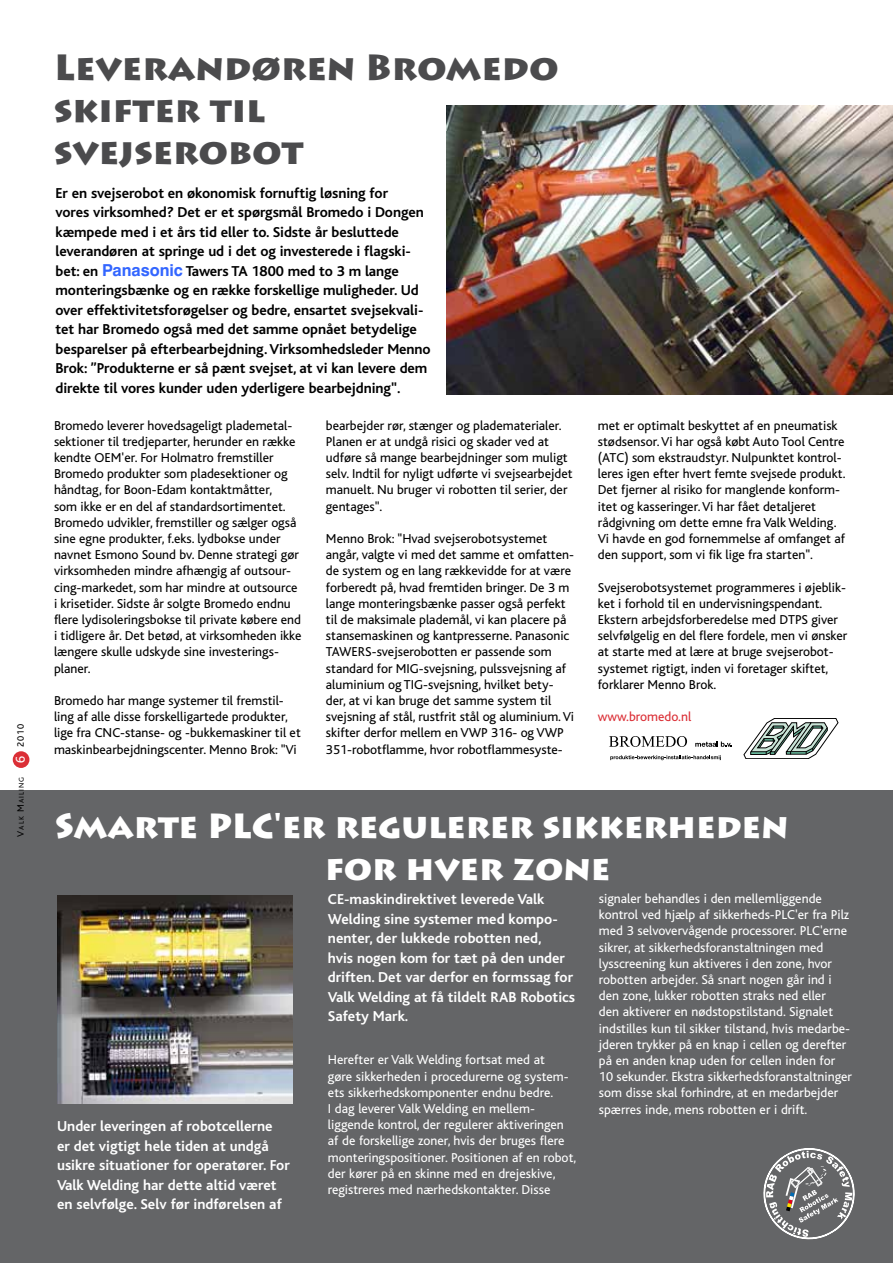
<style>
.page{position:relative;width:893px;height:1263px;background:#fff}
.page>*{position:absolute;margin:0;border:0;box-sizing:border-box;transform-origin:0 0}
.t1{font:900 36px/42px "Lithos Pro";color:#4b4b4d}
.t2{font:900 34.5px/42px "Lithos Pro";letter-spacing:-.005em;color:#fff}
.t3{font:700 15px/19.5px "Kl Bliss";letter-spacing:-.005em;color:#000}
.t4{font:700 15px/19.5px "Kl Bliss";color:#fff}
.t5{font:13.5px/16.2px "Kl Bliss";color:#000}
.t6{font:13.5px/16.2px "Kl Bliss";color:#fff}
.t7{font:13.5px "Kl Bliss";color:#db2f36}
.t8{font:9.75px "Kl Bliss";color:#000}
.t9{font:7.35px "Kl Bliss";letter-spacing:.135em;color:#000}
.s1{font-size:9.75px}
.s2{font-family:"Swiss 721 BT";font-size:16.5px;color:#36f}
</style>
<div class="page">
<div style="left:0;top:791px;width:893px;height:472px;background:#646567"></div>
<div style="left:13px;top:751px;width:16px;height:17px;background:#db2f36;border-radius:50%"></div>
<img style="left:446px;top:106px;width:447px;height:288px">
<img style="left:57px;top:895px;width:235px;height:208px">
<svg style="left:763px;top:1148px;width:92px;height:92px"></svg>
<svg style="left:744px;top:718px;width:94px;height:41px"></svg>
<svg style="left:609px;top:736px;width:78px;height:11px"></svg>
<svg style="left:695px;top:741px;width:37px;height:6px"></svg>
<svg style="left:610px;top:755px;width:111px;height:5px"></svg>
<p class="t8" style="left:16px;top:747px;width:25px;rotate:-90deg">2010</p>
<p class="t6" style="left:12px;top:763px;width:9px;rotate:-90deg">6</p>
<p class="t9" style="left:18px;top:837px;width:61px;rotate:-90deg"><span class="s1">V</span>alk <span class="s1">M</span>ailing</p>
<h1 class="t1" style="left:54px;top:47px;width:506px">Leverandøren Bromedo skifter til<br>svejserobot</h1>
<p class="t3" style="left:56px;top:183px;width:377px">Er en svejserobot en økonomisk fornuftig løsning for<br>vores virksomhed? Det er et spørgsmål Bromedo i Dongen kæmpede med i et års tid eller to. Sidste år besluttede leverandøren at springe ud i det og investerede i flagski&shy;bet: en <span class="s2">Panasonic</span> Tawers TA 1800 med to 3 m lange monteringsbænke og en række forskellige muligheder. Ud over effektivitetsforøgelser og bedre, ensartet svejsekvali&shy;tet har Bromedo også med det samme opnået betydelige besparelser på efterbearbejdning. Virksomhedsleder Menno Brok: ”Produkterne er så pænt svejset, at vi kan levere dem direkte til vores kunder uden yderligere bearbejdning".</p>
<p class="t5" style="left:54px;top:417px;width:249px">Bromedo leverer hovedsageligt plademetal&shy;sektioner til tredjeparter, herunder en række kendte OEM'er. For Holmatro fremstiller Bromedo produkter som pladesektioner og håndtag, for Boon-Edam kontaktmåtter,<br>som ikke er en del af standardsortimentet.<br>Bromedo udvikler, fremstiller og sælger også sine egne produkter, f.eks. lydbokse under navnet Esmono Sound bv. Denne strategi gør virksomheden mindre afhængig af outsour&shy;cing-markedet, som har mindre at outsource i krisetider. Sidste år solgte Bromedo endnu flere lydisoleringsbokse til private købere end i tidligere år. Det betød, at virksomheden ikke længere skulle udskyde sine investerings&shy;planer.</p>
<p class="t5" style="left:54px;top:693px;width:248px">Bromedo har mange systemer til fremstil&shy;ling af alle disse forskelligartede produkter, lige fra CNC-stanse- og -bukkemaskiner til et maskinbearbejdningscenter. Menno Brok: "Vi</p>
<p class="t5" style="left:326px;top:417px;width:248px">bearbejder rør, stænger og pladematerialer.<br>Planen er at undgå risici og skader ved at udføre så mange bearbejdninger som muligt selv. Indtil for nyligt udførte vi svejsearbejdet manuelt. Nu bruger vi robotten til serier, der gentages".</p>
<p class="t5" style="left:326px;top:531px;width:250px">Menno Brok: "Hvad svejserobotsystemet angår, valgte vi med det samme et omfatten&shy;de system og en lang rækkevidde for at være forberedt på, hvad fremtiden bringer. De 3 m lange monteringsbænke passer også perfekt til de maksimale plademål, vi kan placere på stansemaskinen og kantpresserne. Panasonic TAWERS-svejserobotten er passende som standard for MIG-svejsning, pulssvejsning af aluminium og TIG-svejsning, hvilket bety&shy;der, at vi kan bruge det samme system til svejsning af stål, rustfrit stål og aluminium. Vi skifter derfor mellem en VWP 316- og VWP 351-robotflamme, hvor robotflammesyste-</p>
<p class="t5" style="left:598px;top:417px;width:249px">met er optimalt beskyttet af en pneumatisk stødsensor. Vi har også købt Auto Tool Centre (ATC) som ekstraudstyr. Nulpunktet kontrol&shy;leres igen efter hvert femte svejsede produkt.<br>Det fjerner al risiko for manglende konform&shy;itet og kasseringer. Vi har fået detaljeret rådgivning om dette emne fra Valk Welding.<br>Vi havde en god fornemmelse af omfanget af den support, som vi fik lige fra starten".</p>
<p class="t5" style="left:598px;top:579px;width:251px">Svejserobotsystemet programmeres i øjeblik&shy;ket i forhold til en undervisningspendant.<br>Ekstern arbejdsforberedelse med DTPS giver selvfølgelig en del flere fordele, men vi ønsker at starte med at lære at bruge svejserobot&shy;systemet rigtigt, inden vi foretager skiftet, forklarer Menno Brok.</p>
<p class="t7" style="left:598px;top:710px;width:95px">www.bromedo.nl</p>
<h2 class="t2" style="left:325px;top:806px;width:465px;text-indent:-270px">Smarte PLC'er regulerer sikkerheden for hver zone</h2>
<p class="t4" style="left:57px;top:1117px;width:234px">Under leveringen af robotcellerne<br>er det vigtigt hele tiden at undgå usikre situationer for operatører. For Valk Welding har dette altid været en selvfølge. Selv før indførelsen af</p>
<p class="t4" style="left:328px;top:890px;width:249px">CE-maskindirektivet leverede Valk<br>Welding sine systemer med kompo&shy;nenter, der lukkede robotten ned,<br>hvis nogen kom for tæt på den under driften. Det var derfor en formssag for<br>Valk Welding at få tildelt RAB Robotics<br>Safety Mark.</p>
<p class="t6" style="left:328px;top:1052px;width:250px">Herefter er Valk Welding fortsat med at<br>gøre sikkerheden i procedurerne og system&shy;ets sikkerhedskomponenter endnu bedre.<br>I dag leverer Valk Welding en mellem&shy;liggende kontrol, der regulerer aktiveringen af de forskellige zoner, hvis der bruges flere monteringspositioner. Positionen af en robot, der kører på en skinne med en drejeskive, registreres med nærhedskontakter. Disse</p>
<p class="t6" style="left:599px;top:891px;width:254px">signaler behandles i den mellemliggende kontrol ved hjælp af sikkerheds-PLC'er fra Pilz med 3 selvovervågende processorer. PLC'erne sikrer, at sikkerhedsforanstaltningen med lysscreening kun aktiveres i den zone, hvor robotten arbejder. Så snart nogen går ind i den zone, lukker robotten straks ned eller<br>den aktiverer en nødstopstilstand. Signalet indstilles kun til sikker tilstand, hvis medarbe&shy;jderen trykker på en knap i cellen og derefter på en anden knap uden for cellen inden for 10 sekunder. Ekstra sikkerhedsforanstaltninger som disse skal forhindre, at en medarbejder spærres inde, mens robotten er i drift.</p>
</div>
